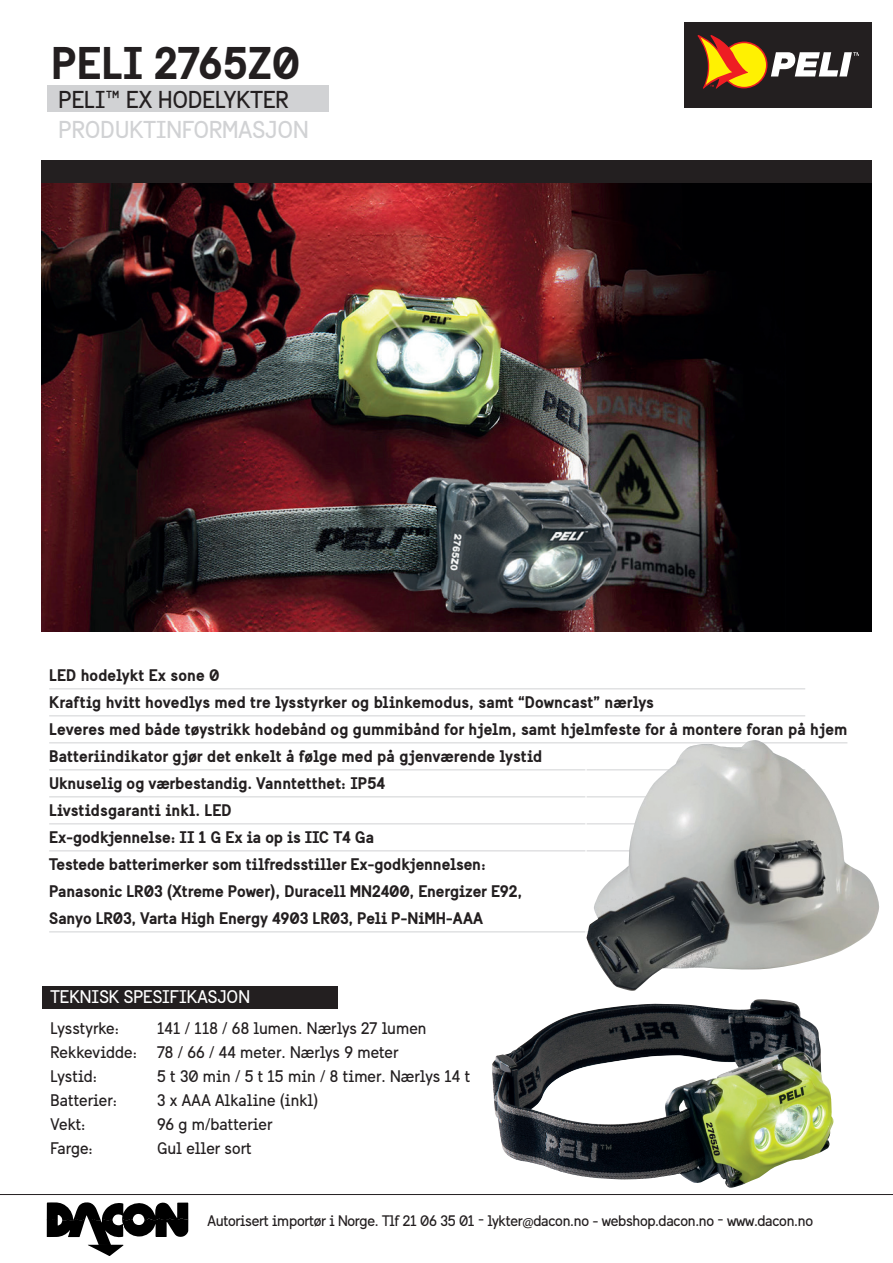
<style>
.page{position:relative;width:893px;height:1263px;background:#fff}
.page>*{position:absolute;margin:0;border:0;box-sizing:border-box;transform-origin:0 0}
.t1{font:700 45px "Sweden Sans";color:#231f20}
.t2{font:24px "Sweden Sans";color:#d1d2d4}
.t3{font:24px "Sweden Sans";color:#231f20}
.t4{font:18px "Sweden Sans";color:#fff}
.t5{font:700 16.5px/27px "Sweden Sans";color:#231f20}
.t6{font:16.5px/24px "Sweden Sans";color:#231f20}
.t7{font:15px "Sweden Sans";letter-spacing:-.02em;color:#231f20}
</style>
<div class="page">
<hr style="left:49px;top:688px;width:756px;height:1px;background:#d1d2d4">
<hr style="left:49px;top:715px;width:756px;height:1px;background:#d1d2d4">
<hr style="left:49px;top:742px;width:798px;height:1px;background:#d1d2d4">
<hr style="left:49px;top:769px;width:756px;height:1px;background:#d1d2d4">
<hr style="left:49px;top:796px;width:702px;height:1px;background:#d1d2d4">
<hr style="left:49px;top:823px;width:648px;height:1px;background:#d1d2d4">
<hr style="left:49px;top:850px;width:648px;height:1px;background:#d1d2d4">
<hr style="left:49px;top:931px;width:756px;height:1px;background:#d1d2d4">
<div style="left:47px;top:85px;width:281px;height:27px;background:#d1d2d4"></div>
<svg style="left:47px;top:1202px;width:141px;height:54px"></svg>
<div style="left:684px;top:22px;width:188px;height:86px;background:#231f20"></div>
<svg style="left:697px;top:35px;width:162px;height:54px"></svg>
<hr style="left:0;top:1194px;width:893px;height:1px;background:#231f20">
<div style="left:41px;top:161px;width:831px;height:22px;background:#231f20"></div>
<img style="left:41px;top:183px;width:831px;height:448px">
<hr style="left:585px;top:761px;width:2px;height:365px;background:#fff">
<div style="left:43px;top:986px;width:295px;height:23px;background:#231f20"></div>
<img style="left:492px;top:999px;width:342px;height:189px">
<img style="left:586px;top:740px;width:293px;height:251px">
<h1 class="t1" style="left:51px;top:35px;width:251px">PELI 2765Z0</h1>
<h2 class="t3" style="left:59px;top:85px;width:232px">PELI™ EX HODELYKTER</h2>
<h2 class="t2" style="left:59px;top:115px;width:252px">PRODUKTINFORMASJON</h2>
<p class="t5" style="left:49px;top:662px;width:800px">LED hodelykt Ex sone 0<br>Kraftig hvitt hovedlys med tre lysstyrker og blinkemodus, samt “Downcast” nærlys<br>Leveres med både tøystrikk hodebånd og gummibånd for hjelm, samt hjelmfeste for å montere foran på hjem Batteriindikator gjør det enkelt å følge med på gjenværende lystid<br>Uknuselig og værbestandig. Vanntetthet: IP54<br>Livstidsgaranti inkl. LED<br>Ex-godkjennelse: II 1 G Ex ia op is IIC T4 Ga<br>Testede batterimerker som tilfredsstiller Ex-godkjennelsen:<br>Panasonic LR03 (Xtreme Power), Duracell MN2400, Energizer E92,<br>Sanyo LR03, Varta High Energy 4903 LR03, Peli P-NiMH-AAA</p>
<p class="t4" style="left:51px;top:985px;width:201px">TEKNISK SPESIFIKASJON</p>
<p class="t6" style="left:51px;top:1016px;width:377px;text-indent:107px">141 / 118 / 68 lumen. Nærlys 27 lumen<br>Rekkevidde: 78 / 66 / 44 meter. Nærlys 9 meter<br>Lystid:</p>
<p class="t6" style="left:51px;top:1016px;width:70px">Lysstyrke:</p>
<p class="t6" style="left:157px;top:1064px;width:315px">5 t 30 min / 5 t 15 min / 8 timer. Nærlys 14 t</p>
<p class="t6" style="left:51px;top:1088px;width:68px">Batterier:</p>
<p class="t6" style="left:157px;top:1088px;width:163px">3 x AAA Alkaline (inkl)</p>
<p class="t6" style="left:51px;top:1112px;width:36px">Vekt:</p>
<p class="t6" style="left:157px;top:1112px;width:117px">96 g m/batterier</p>
<p class="t6" style="left:51px;top:1136px;width:44px">Farge:</p>
<p class="t6" style="left:157px;top:1136px;width:96px">Gul eller sort</p>
<p class="t7" style="left:208px;top:1211px;width:607px">Autorisert importør i Norge. Tlf 21 06 35 01 - lykter@dacon.no - webshop.dacon.no - www.dacon.no</p>
</div>
